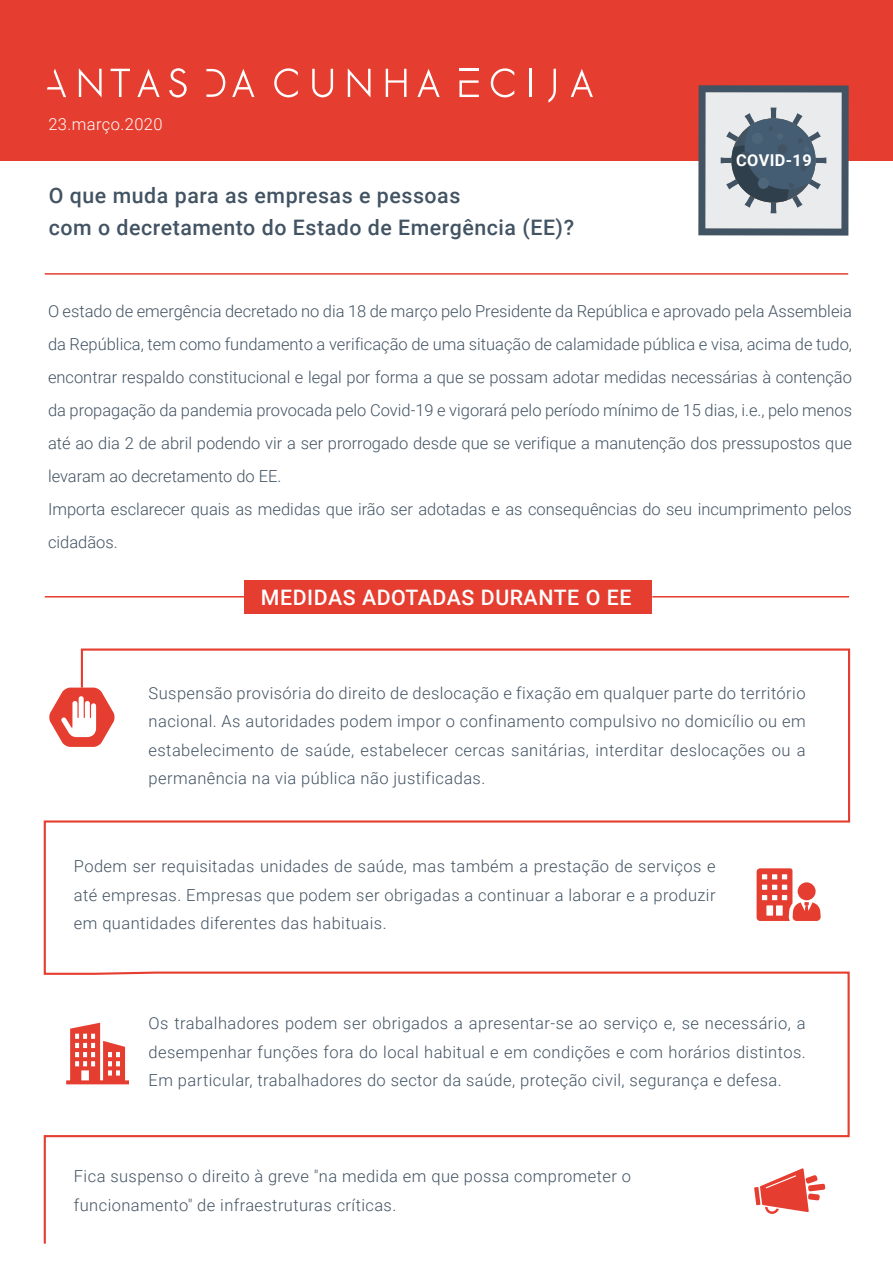
<style>
.page{position:relative;width:893px;height:1263px;background:#fff}
.page>*{position:absolute;margin:0;border:0;box-sizing:border-box;transform-origin:0 0}
.t1{font:500 21.3px/31.2px "Roboto";letter-spacing:.025em;color:#425363}
.t2{font:500 21.3px "Roboto";letter-spacing:.025em;color:#fff}
.t3{font:300 16.5px/33px "Roboto";color:#425363;text-align:justify}
.t4{font:300 16.5px/28.5px "Roboto";letter-spacing:.025em;color:#425363}
.t5{font:300 16.5px "Roboto";letter-spacing:.025em;color:#fff}
.t6{font:700 16.35px "Roboto";letter-spacing:.025em;color:#fff}
</style>
<div class="page">
<div style="left:0;top:0;width:893px;height:160px;background:#e53d2f"></div>
<hr style="left:45px;top:596px;width:199px;height:1px;background:#e53d2f">
<hr style="left:652px;top:596px;width:197px;height:1px;background:#e53d2f">
<div style="left:244px;top:580px;width:408px;height:34px;background:#e53d2f"></div>
<hr style="left:45px;top:273px;width:803px;height:2px;background:#e53d2f">
<svg style="left:43px;top:648px;width:808px;height:596px"></svg>
<svg style="left:754px;top:1168px;width:71px;height:46px"></svg>
<svg style="left:459px;top:80px;width:20px;height:17px"></svg>
<hr style="left:459px;top:69px;width:20px;height:2px;background:#fff">
<svg style="left:491px;top:68px;width:23px;height:29px"></svg>
<hr style="left:529px;top:69px;width:3px;height:28px;background:#fff">
<svg style="left:571px;top:69px;width:22px;height:28px"></svg>
<svg style="left:548px;top:69px;width:8px;height:34px"></svg>
<svg style="left:417px;top:69px;width:23px;height:28px"></svg>
<svg style="left:232px;top:69px;width:22px;height:28px"></svg>
<svg style="left:274px;top:68px;width:24px;height:29px"></svg>
<svg style="left:348px;top:68px;width:22px;height:29px"></svg>
<svg style="left:386px;top:69px;width:20px;height:28px"></svg>
<svg style="left:312px;top:69px;width:21px;height:28px"></svg>
<svg style="left:206px;top:69px;width:19px;height:28px"></svg>
<svg style="left:137px;top:69px;width:23px;height:28px"></svg>
<svg style="left:169px;top:68px;width:18px;height:30px"></svg>
<svg style="left:111px;top:69px;width:19px;height:28px"></svg>
<svg style="left:79px;top:68px;width:23px;height:29px"></svg>
<svg style="left:47px;top:69px;width:19px;height:28px"></svg>
<div style="left:698px;top:85px;width:151px;height:151px;background:#425363"></div>
<div style="left:705px;top:92px;width:137px;height:137px;background:#e9ebed"></div>
<svg style="left:721px;top:108px;width:105px;height:105px"></svg>
<p class="t5" style="left:48px;top:113px;width:116px">23.março.2020</p>
<p class="t1" style="left:49px;top:179px;width:527px">O que muda para as empresas e pessoas<br>com o decretamento do Estado de Emergência (EE)?</p>
<p class="t6" style="left:736px;top:149px;width:77px">COVID-19</p>
<p class="t3" style="left:48px;top:294px;width:806px;text-align:left">O estado de emergência decretado no dia 18 de março pelo Presidente da República e aprovado pela Assembleia da República, tem como fundamento a verificação de uma situação de calamidade pública e visa, acima de tudo, encontrar respaldo constitucional e legal por forma a que se possam adotar medidas necessárias à contenção da propagação da pandemia provocada pelo Covid-19 e vigorará pelo período mínimo de 15 dias, i.e., pelo menos até ao dia 2 de abril podendo vir a ser prorrogado desde que se verifique a manutenção dos pressupostos que levaram ao decretamento do EE.<br>Importa esclarecer quais as medidas que irão ser adotadas e as consequências do seu incumprimento pelos cidadãos.</p>
<p class="t2" style="left:261px;top:583px;width:372px">MEDIDAS ADOTADAS DURANTE O EE</p>
<p class="t3" style="left:149px;top:678px;width:658px;line-height:28.5px">Suspensão provisória do direito de deslocação e fixação em qualquer parte do território nacional. As autoridades podem impor o confinamento compulsivo no domicílio ou em estabelecimento de saúde, estabelecer cercas sanitárias, interditar deslocações ou a permanência na via pública não justificadas.</p>
<p class="t3" style="left:74px;top:851px;width:643px;line-height:28.5px">Podem ser requisitadas unidades de saúde, mas também a prestação de serviços e até empresas. Empresas que podem ser obrigadas a continuar a laborar e a produzir em quantidades diferentes das habituais.</p>
<p class="t3" style="left:149px;top:1008px;width:659px;line-height:28.5px">Os trabalhadores podem ser obrigados a apresentar-se ao serviço e, se necessário, a desempenhar funções fora do local habitual e em condições e com horários distintos.<br>Em particular, trabalhadores do sector da saúde, proteção civil, segurança e defesa.</p>
<p class="t4" style="left:74px;top:1161px;width:559px">Fica suspenso o direito à greve "na medida em que possa comprometer o funcionamento" de infraestruturas críticas.</p>
</div>
